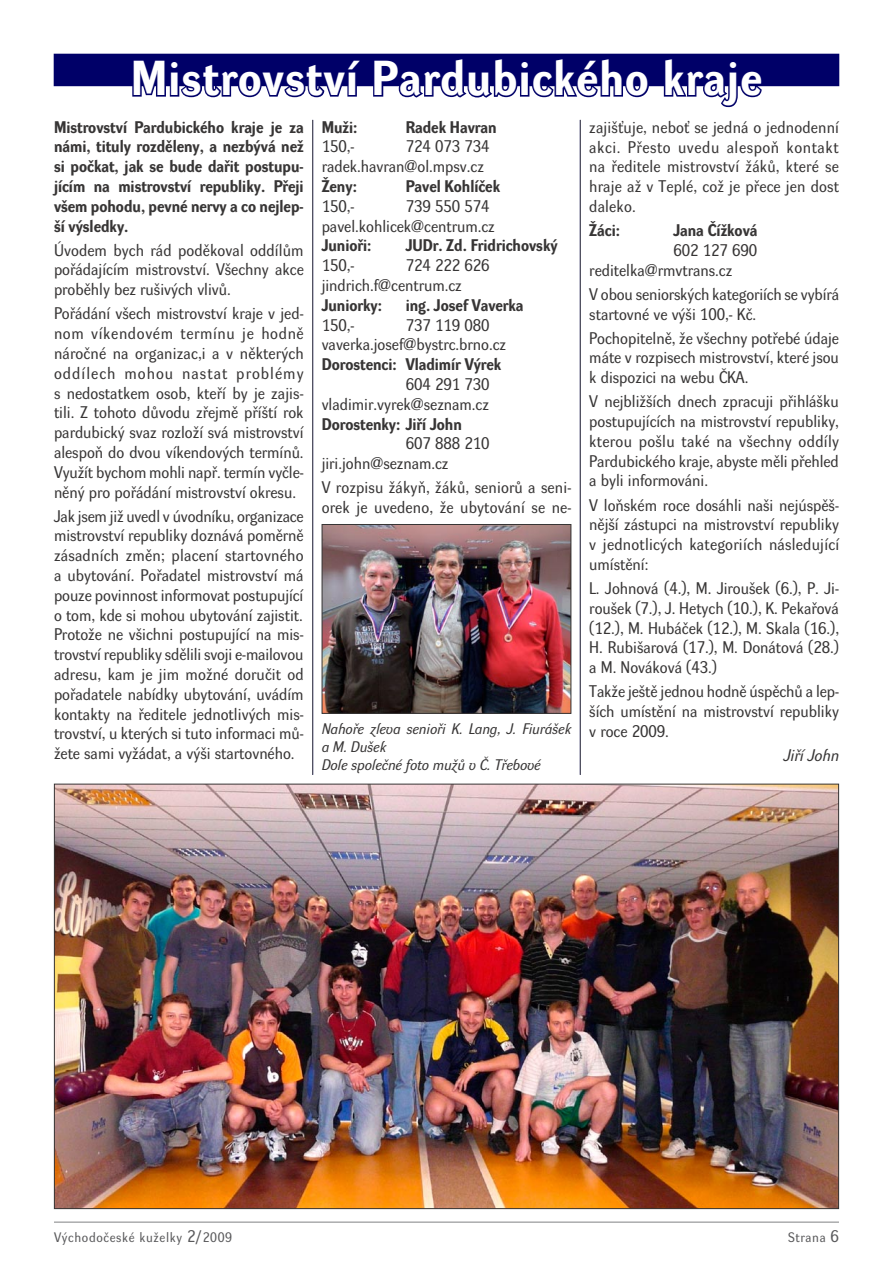
<style>
.page{position:relative;width:893px;height:1263px;background:#fff}
.page>*{position:absolute;margin:0;border:0;box-sizing:border-box;transform-origin:0 0}
.t1{font:800 48px "Dynamo RCE";letter-spacing:.03em;color:#fff}
.T_11_regular{font:16.5px/19.8px "Dynamo RCE";color:#373535;text-align:justify}
.T_11_Heavy{font:800 16.5px/19.8px "Dynamo RCE";color:#373535;text-align:justify}
.T_11_regular-2{font:800 16.5px "Dynamo RCE";color:#373535}
.T_11_regular-3{font:italic 16.5px "Dynamo RCE";color:#373535}
.T_10_Italic{font:italic 15px/18px "Dynamo RCE";color:#373535}
.t2{font:13.5px "Dynamo RCE";letter-spacing:.05em;color:#59595b}
.s1{font-size:16.5px}
</style>
<div class="page">
<hr style="left:54px;top:1222px;width:785px;height:1px;background:#818284">
<div style="left:54px;top:54px;width:785px;height:32px;background:#000068"></div>
<svg style="left:131px;top:86px;width:520px;height:12px"></svg>
<svg style="left:662px;top:86px;width:102px;height:22px"></svg>
<hr style="left:312px;top:120px;width:1px;height:655px;background:#59595b">
<hr style="left:580px;top:120px;width:1px;height:655px;background:#59595b">
<img style="left:56px;top:786px;width:781px;height:421px">
<img style="left:324px;top:526px;width:245px;height:186px">
<div style="left:322px;top:524px;width:249px;height:190px;border:1px solid #373535"></div>
<p class="t1" style="left:131px;top:51px;width:632px">Mistrovství Pardubického kraje</p>
<p class="T_11_Heavy" style="left:54px;top:117px;width:251px">Mistrovství Pardubického kraje je za námi, tituly rozděleny, a nezbývá než si počkat, jak se bude dařit postupu&shy;jícím na mistrovství republiky. Přeji všem pohodu, pevné nervy a co nejlep&shy;ší výsledky.</p>
<p class="T_11_regular" style="left:54px;top:240px;width:251px">Úvodem bych rád poděkoval oddílům pořádajícím mistrovství. Všechny akce proběhly bez rušivých vlivů.</p>
<p class="T_11_regular" style="left:54px;top:304px;width:251px">Pořádání všech mistrovství kraje v jed&shy;nom víkendovém termínu je hodně náročné na organizac,i a v některých oddílech mohou nastat problémy s nedostatkem osob, kteří by je zajis&shy;tili. Z tohoto důvodu zřejmě příští rok pardubický svaz rozloží svá mistrovství alespoň do dvou víkendových termínů.<br>Využít bychom mohli např. termín vyčle&shy;něný pro pořádání mistrovství okresu.</p>
<p class="T_11_regular" style="left:54px;top:506px;width:251px">Jak jsem již uvedl v úvodníku, organizace mistrovství republiky doznává poměrně zásadních změn; placení startovného a ubytování. Pořadatel mistrovství má pouze povinnost informovat postupující o tom, kde si mohou ubytování zajistit.</p>
<p class="T_11_regular" style="left:54px;top:625px;width:251px">Protože ne všichni postupující na mis&shy;trovství republiky sdělili svoji e-mailovou adresu, kam je jim možné doručit od pořadatele nabídky ubytování, uvádím kontakty na ředitele jednotlivých mis&shy;trovství, u kterých si tuto informaci mů&shy;žete sami vyžádat, a výši startovného.</p>
<p class="T_11_Heavy" style="left:322px;top:117px;width:37px">Muži:</p>
<p class="T_11_Heavy" style="left:406px;top:117px;width:92px">Radek Havran</p>
<p class="T_11_regular" style="left:322px;top:137px;width:34px">150,-</p>
<p class="T_11_regular" style="left:406px;top:137px;width:85px">724 073 734</p>
<p class="T_11_regular" style="left:322px;top:157px;width:164px">radek.havran@ol.mpsv.cz</p>
<p class="T_11_Heavy" style="left:322px;top:176px;width:37px">Ženy:</p>
<p class="T_11_Heavy" style="left:406px;top:176px;width:96px">Pavel Kohlíček</p>
<p class="T_11_regular" style="left:322px;top:196px;width:34px">150,-</p>
<p class="T_11_regular" style="left:406px;top:196px;width:85px">739 550 574</p>
<p class="T_11_regular" style="left:322px;top:216px;width:175px">pavel.kohlicek@centrum.cz</p>
<p class="T_11_Heavy" style="left:322px;top:236px;width:51px">Junioři:</p>
<p class="T_11_Heavy" style="left:406px;top:236px;width:153px">JUDr. Zd. Fridrichovský</p>
<p class="T_11_regular" style="left:322px;top:256px;width:34px">150,-</p>
<p class="T_11_regular" style="left:406px;top:256px;width:85px">724 222 626</p>
<p class="T_11_regular" style="left:322px;top:275px;width:142px">jindrich.f@centrum.cz</p>
<p class="T_11_Heavy" style="left:322px;top:295px;width:62px">Juniorky:</p>
<p class="T_11_Heavy" style="left:406px;top:295px;width:119px">ing. Josef Vaverka</p>
<p class="T_11_regular" style="left:322px;top:315px;width:34px">150,-</p>
<p class="T_11_regular" style="left:406px;top:315px;width:85px">737 119 080</p>
<p class="T_11_regular" style="left:322px;top:335px;width:186px">vaverka.josef@bystrc.brno.cz</p>
<p class="T_11_regular-2" style="left:322px;top:355px;width:181px">Dorostenci: Vladimír Výrek</p>
<p class="T_11_regular" style="left:406px;top:374px;width:85px">604 291 730</p>
<p class="T_11_regular" style="left:322px;top:394px;width:169px">vladimir.vyrek@seznam.cz</p>
<p class="T_11_regular-2" style="left:322px;top:414px;width:142px">Dorostenky: Jiří John</p>
<p class="T_11_regular" style="left:406px;top:434px;width:85px">607 888 210</p>
<p class="T_11_regular" style="left:322px;top:454px;width:128px">jiri.john@seznam.cz</p>
<p class="T_11_regular" style="left:322px;top:478px;width:251px">V rozpisu žákyň, žáků, seniorů a seni&shy;orek je uvedeno, že ubytování se ne-</p>
<p class="T_10_Italic" style="left:322px;top:720px;width:251px">Nahoře zleva senioři K. Lang, J. Fiurášek a M. Dušek</p>
<p class="T_10_Italic" style="left:322px;top:756px;width:221px">Dole společné foto mužů v Č. Třebové</p>
<p class="T_11_regular" style="left:589px;top:117px;width:251px">zajišťuje, neboť se jedná o jednodenní akci. Přesto uvedu alespoň kontakt na ředitele mistrovství žáků, které se hraje až v Teplé, což je přece jen dost daleko.</p>
<p class="T_11_regular-2" style="left:589px;top:221px;width:32px">Žáci:</p>
<p class="T_11_regular-2" style="left:673px;top:221px;width:86px">Jana Čížková</p>
<p class="T_11_regular" style="left:673px;top:240px;width:85px">602 127 690</p>
<p class="T_11_regular" style="left:589px;top:260px;width:144px">reditelka@rmvtrans.cz</p>
<p class="T_11_regular" style="left:589px;top:284px;width:251px">V obou seniorských kategoriích se vybírá startovné ve výši 100,- Kč.</p>
<p class="T_11_regular" style="left:589px;top:328px;width:251px">Pochopitelně, že všechny potřebé údaje máte v rozpisech mistrovství, které jsou k dispozici na webu ČKA.</p>
<p class="T_11_regular" style="left:589px;top:392px;width:251px">V nejbližších dnech zpracuji přihlášku postupujících na mistrovství republiky, kterou pošlu také na všechny oddíly Pardubického kraje, abyste měli přehled a byli informováni.</p>
<p class="T_11_regular" style="left:589px;top:495px;width:251px">V loňském roce dosáhli naši nejúspěš&shy;nější zástupci na mistrovství republiky v jednotlicých kategoriích následující umístění:</p>
<p class="T_11_regular" style="left:589px;top:578px;width:251px">L. Johnová (4.), M. Jiroušek (6.), P. Ji&shy;roušek (7.), J. Hetych (10.), K. Pekařová (12.), M. Hubáček (12.), M. Skala (16.), H. Rubišarová (17.), M. Donátová (28.) a M. Nováková (43.)</p>
<p class="T_11_regular" style="left:589px;top:682px;width:251px">Takže ještě jednou hodně úspěchů a lep&shy;ších umístění na mistrovství republiky v roce 2009.</p>
<p class="T_11_regular-3" style="left:784px;top:746px;width:57px">Jiří John</p>
<p class="t2" style="left:54px;top:1229px;width:180px">Východočeské kuželky <span class="s1">2/</span>2009</p>
<p class="t2" style="left:788px;top:1229px;width:52px">Strana <span class="s1">6</span></p>
</div>
